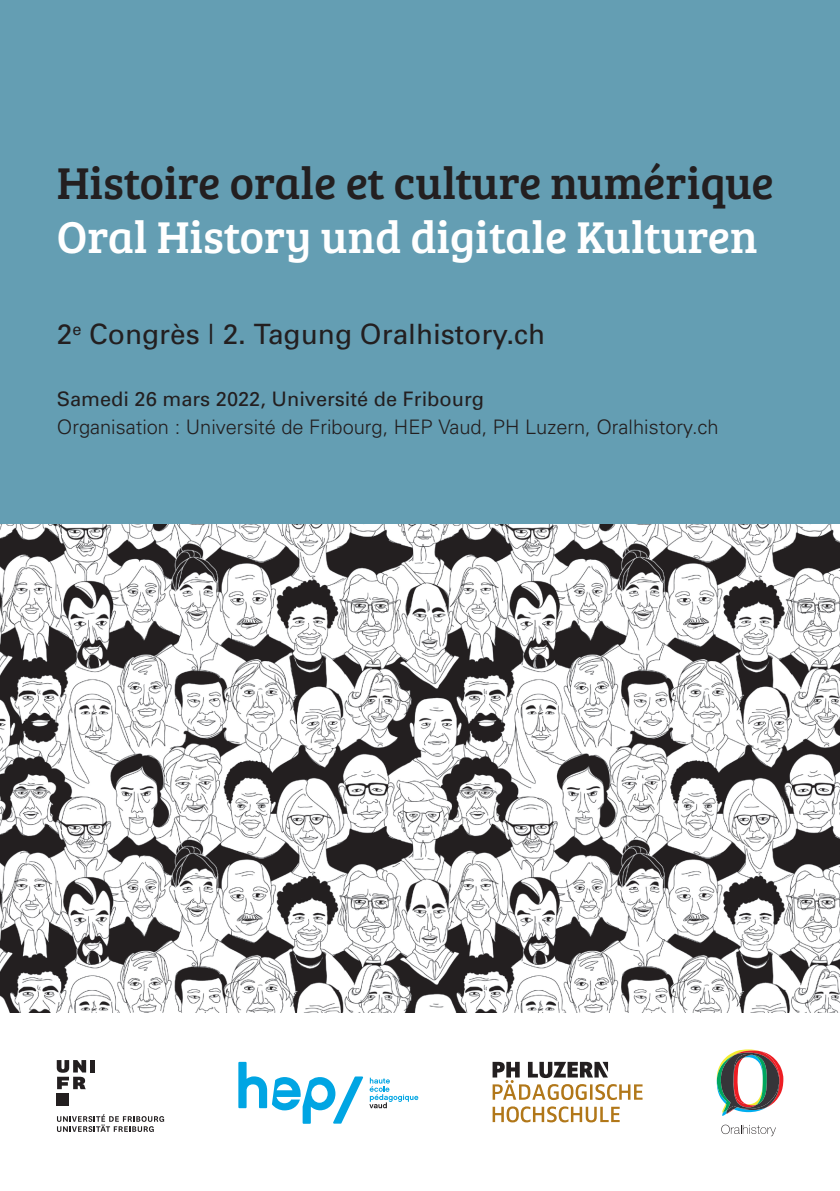
<style>
.page{position:relative;width:840px;height:1191px;background:#fff}
.page>*{position:absolute;margin:0;border:0;box-sizing:border-box;transform-origin:0 0}
.t1{font:46px "Bree Serif";letter-spacing:-.005em;color:#231f20}
.t2{font:46px "Bree Serif";color:#fff}
.t3{font:28px "Univers";color:#231f20}
.t4{font:300 20px "Univers";color:#231f20}
.t5{font:20px "Univers";color:#231f20}
</style>
<div class="page">
<div style="left:0;top:0;width:839px;height:524px;background:#649eb3"></div>
<svg style="left:492px;top:1106px;width:127px;height:16px"></svg>
<svg style="left:492px;top:1061px;width:150px;height:39px"></svg>
<svg style="left:369px;top:1077px;width:49px;height:31px"></svg>
<svg style="left:238px;top:1061px;width:125px;height:62px"></svg>
<svg style="left:57px;top:1114px;width:107px;height:18px"></svg>
<div style="left:90px;top:1060px;width:5px;height:12px;background:#231f20"></div>
<div style="left:57px;top:1093px;width:12px;height:12px;background:#231f20"></div>
<svg style="left:57px;top:1060px;width:29px;height:29px"></svg>
<svg style="left:716px;top:1049px;width:67px;height:66px"></svg>
<svg style="left:721px;top:1124px;width:54px;height:12px"></svg>
<img style="left:0;top:524px;width:839px;height:488px">
<h1 class="t1" style="left:57px;top:150px;width:718px">Histoire orale et culture numérique</h1>
<h1 class="t2" style="left:57px;top:204px;width:702px">Oral History und digitale Kulturen</h1>
<h2 class="t3" style="left:57px;top:317px;width:490px">2<sup>e</sup> Congrès | 2. Tagung Oralhistory.ch</h2>
<p class="t5" style="left:57px;top:386px;width:428px">Samedi 26 mars 2022, Université de Fribourg</p>
<p class="t4" style="left:57px;top:415px;width:663px">Organisation : Université de Fribourg, HEP Vaud, PH Luzern, Oralhistory.ch</p>
</div>
